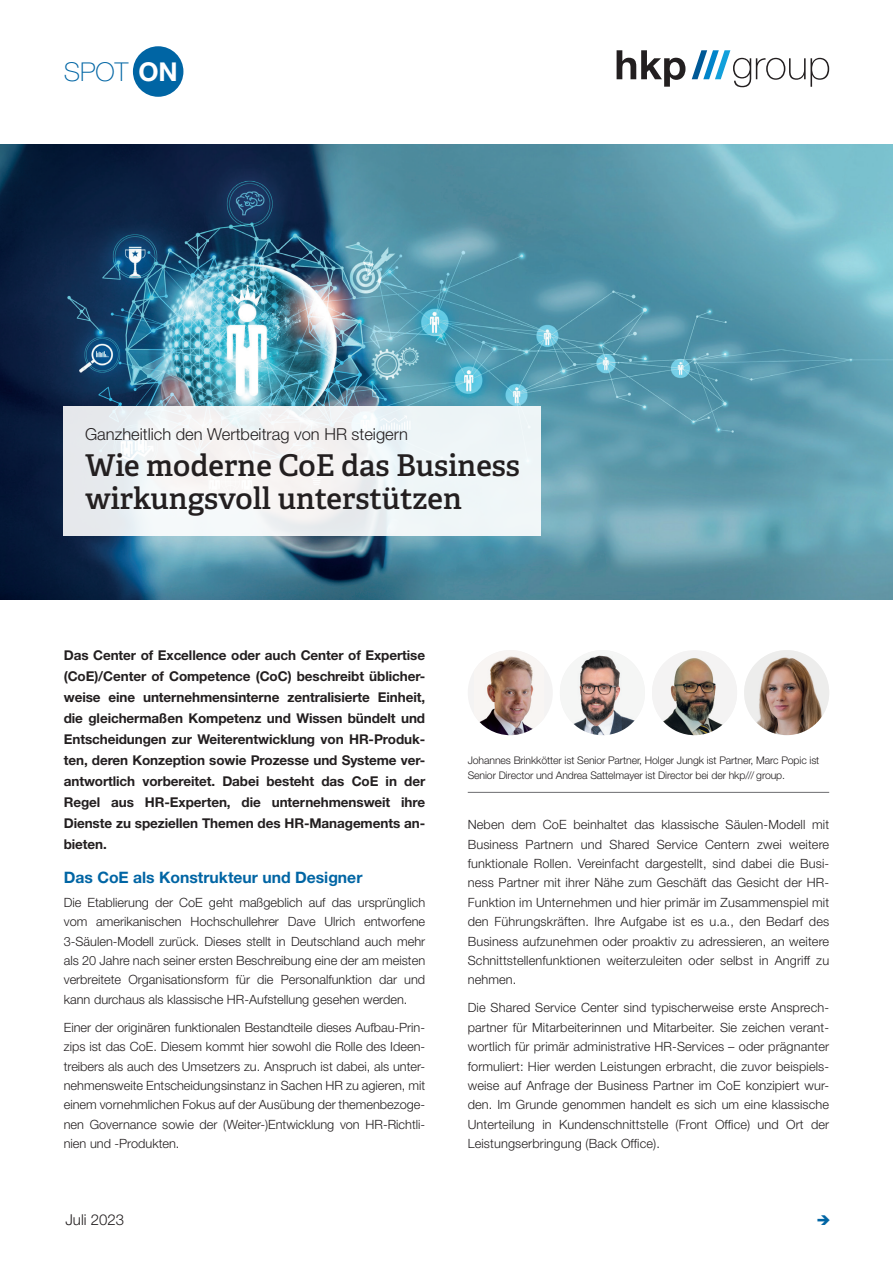
<style>
.page{position:relative;width:893px;height:1263px;background:#fff}
.page>*{position:absolute;margin:0;border:0;box-sizing:border-box;transform-origin:0 0}
.Titel{font:600 30px/33px "Adelle";color:#231f20}
.SPOT_ON{font:100 25.95px "Helvetica Neue LT Std";color:#0065a4}
.Subtitle_Cover{font:300 16.5px "Helvetica Neue LT Std";color:#231f20}
.t1{font:700 15.75px "Helvetica Neue LT Std";color:#0065a4}
.Datum{font:300 15px "Helvetica Neue LT Std";color:#231f20}
.t2{font:700 13.5px/21px "Helvetica Neue LT Std";letter-spacing:-.005em;color:#231f20;text-align:justify}
.t3{font:300 12.75px/19.4px "Helvetica Neue LT Std";color:#231f20;text-align:justify}
.Footnote{font:300 10.5px/15px "Helvetica Neue LT Std";letter-spacing:-.01em;color:#231f20}
.s1{font-weight:700;color:#fff}
</style>
<div class="page">
<img style="left:0;top:145px;width:893px;height:455px">
<div style="left:64px;top:406px;width:477px;height:130px;background:#f0f4f6"></div>
<svg style="left:617px;top:50px;width:68px;height:37px"></svg>
<svg style="left:692px;top:50px;width:137px;height:37px"></svg>
<div style="left:133px;top:46px;width:50px;height:51px;background:#0065a4;border-radius:50%"></div>
<div style="left:468px;top:650px;width:85px;height:85px;background:#f4f3f3;border-radius:50%"></div>
<img style="left:474px;top:656px;width:60px;height:79px">
<hr style="left:468px;top:792px;width:361px;height:1px;background:#6c6d70">
<img style="left:652px;top:652px;width:85px;height:83px">
<img style="left:744px;top:650px;width:85px;height:85px;border-radius:43px">
<img style="left:560px;top:650px;width:85px;height:85px;border-radius:43px">
<p class="SPOT_ON" style="left:64px;top:57px;width:116px">SPOT <span class="s1">ON</span></p>
<p class="Subtitle_Cover" style="left:85px;top:424px;width:325px">Ganzheitlich den Wertbeitrag von HR steigern</p>
<p class="Titel" style="left:85px;top:449px;width:436px">Wie moderne CoE das Business wirkungsvoll unterstützen</p>
<p class="t2" style="left:64px;top:644px;width:363px">Das Center of Excellence oder auch Center of Expertise (CoE)/Center of Competence (CoC) beschreibt üblicher&shy;weise eine unternehmensinterne zentralisierte Einheit, die gleichermaßen Kompetenz und Wissen bündelt und Entscheidungen zur Weiterentwicklung von HR-Produk&shy;ten, deren Konzeption sowie Prozesse und Systeme ver&shy;antwortlich vorbereitet. Dabei besteht das CoE in der Regel aus HR-Experten, die unternehmensweit ihre Dienste zu speziellen Themen des HR-Managements an&shy;bieten.</p>
<p class="t1" style="left:64px;top:868px;width:300px">Das CoE als Konstrukteur und Designer</p>
<p class="t3" style="left:64px;top:892px;width:363px">Die Etablierung der CoE geht maßgeblich auf das ursprünglich vom amerikanischen Hochschullehrer Dave Ulrich entworfene 3-Säulen-Modell zurück. Dieses stellt in Deutschland auch mehr als 20 Jahre nach seiner ersten Beschreibung eine der am meisten verbreitete Organisationsform für die Personalfunktion dar und kann durchaus als klassische HR-Aufstellung gesehen werden.</p>
<p class="t3" style="left:64px;top:1017px;width:363px">Einer der originären funktionalen Bestandteile dieses Aufbau-Prin&shy;zips ist das CoE. Diesem kommt hier sowohl die Rolle des Ideen&shy;treibers als auch des Umsetzers zu. Anspruch ist dabei, als unter&shy;nehmensweite Entscheidungsinstanz in Sachen HR zu agieren, mit einem vornehmlichen Fokus auf der Ausübung der themenbezoge&shy;nen Governance sowie der (Weiter-)Entwicklung von HR-Richtli&shy;nien und -Produkten.</p>
<p class="Datum" style="left:65px;top:1210px;width:60px">Juli 2023</p>
<p class="Footnote" style="left:468px;top:753px;width:353px">Johannes Brinkkötter ist Senior Partner, Holger Jungk ist Partner, Marc Popic ist<br>Senior Director und Andrea Sattelmayer ist Director bei der hkp/// group.</p>
<p class="t3" style="left:468px;top:815px;width:363px">Neben dem CoE beinhaltet das klassische Säulen-Modell mit Business Partnern und Shared Service Centern zwei weitere funktionale Rollen. Vereinfacht dargestellt, sind dabei die Busi&shy;ness Partner mit ihrer Nähe zum Geschäft das Gesicht der HR-Funktion im Unternehmen und hier primär im Zusammenspiel mit den Führungskräften. Ihre Aufgabe ist es u.a., den Bedarf des Business aufzunehmen oder proaktiv zu adressieren, an weitere Schnittstellenfunktionen weiterzuleiten oder selbst in Angriff zu nehmen.</p>
<p class="t3" style="left:468px;top:998px;width:363px">Die Shared Service Center sind typischerweise erste Ansprech&shy;partner für Mitarbeiterinnen und Mitarbeiter. Sie zeichen verant&shy;wortlich für primär administrative HR-Services – oder prägnanter formuliert: Hier werden Leistungen erbracht, die zuvor beispiels&shy;weise auf Anfrage der Business Partner im CoE konzipiert wur&shy;den. Im Grunde genommen handelt es sich um eine klassische Unterteilung in Kundenschnittstelle (Front Office) und Ort der Leistungserbringung (Back Office).</p>
</div>
